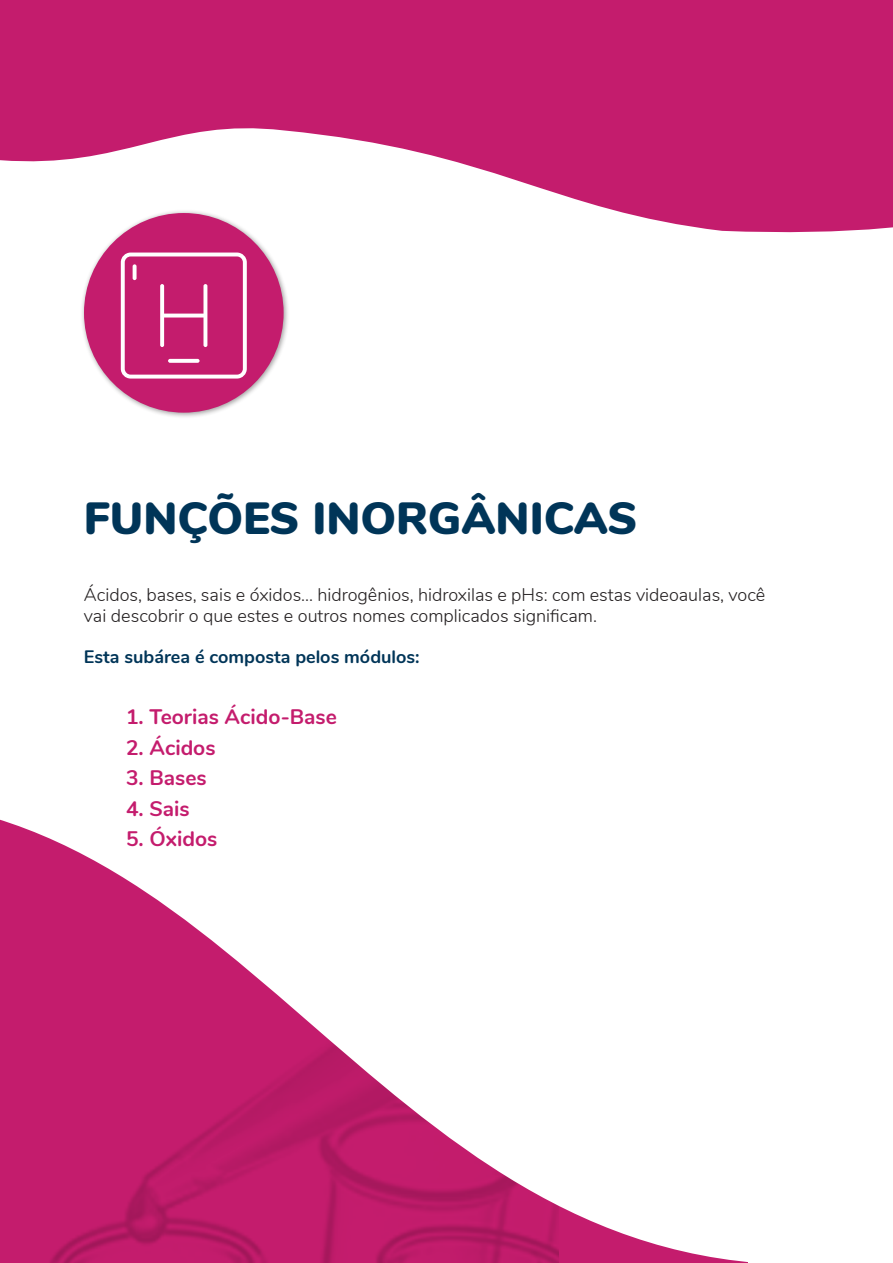
<style>
.page{position:relative;width:893px;height:1263px;background:#fff}
.page>*{position:absolute;margin:0;border:0;box-sizing:border-box;transform-origin:0 0}
.t1{font:900 45px "Nunito";color:#003558}
.t2{font:700 21px "Nunito";color:#c41c6d}
.t3{font:300 18px/21.6px "Nunito";color:#231f20}
.t4{font:700 18px "Nunito";color:#003558}
</style>
<div class="page">
<div style="left:80px;top:209px;width:210px;height:210px;background:#231f20;opacity:.43"></div>
<div style="left:84px;top:213px;width:200px;height:200px;background:#c41c6d;border-radius:50%"></div>
<svg style="left:0;top:819px;width:748px;height:444px"></svg>
<svg style="left:0;top:0;width:893px;height:232px;fill:#c41c6d"></svg>
<svg style="left:121px;top:253px;width:126px;height:126px"></svg>
<svg style="left:133px;top:264px;width:4px;height:16px"></svg>
<svg style="left:168px;top:359px;width:32px;height:4px"></svg>
<h1 class="t1" style="left:84px;top:485px;width:555px">FUNÇÕES INORGÂNICAS</h1>
<p class="t3" style="left:84px;top:583px;width:683px">Ácidos, bases, sais e óxidos... hidrogênios, hidroxilas e pHs: com estas videoaulas, você vai descobrir o que estes e outros nomes complicados significam.</p>
<p class="t4" style="left:84px;top:643px;width:337px">Esta subárea é composta pelos módulos:</p>
<p class="t2" style="left:126px;top:702px;width:212px">1. Teorias Ácido-Base</p>
<p class="t2" style="left:126px;top:732px;width:91px">2. Ácidos</p>
<p class="t2" style="left:126px;top:762px;width:82px">3. Bases</p>
<p class="t2" style="left:126px;top:793px;width:65px">4. Sais</p>
<p class="t2" style="left:126px;top:823px;width:93px">5. Óxidos</p>
</div>
